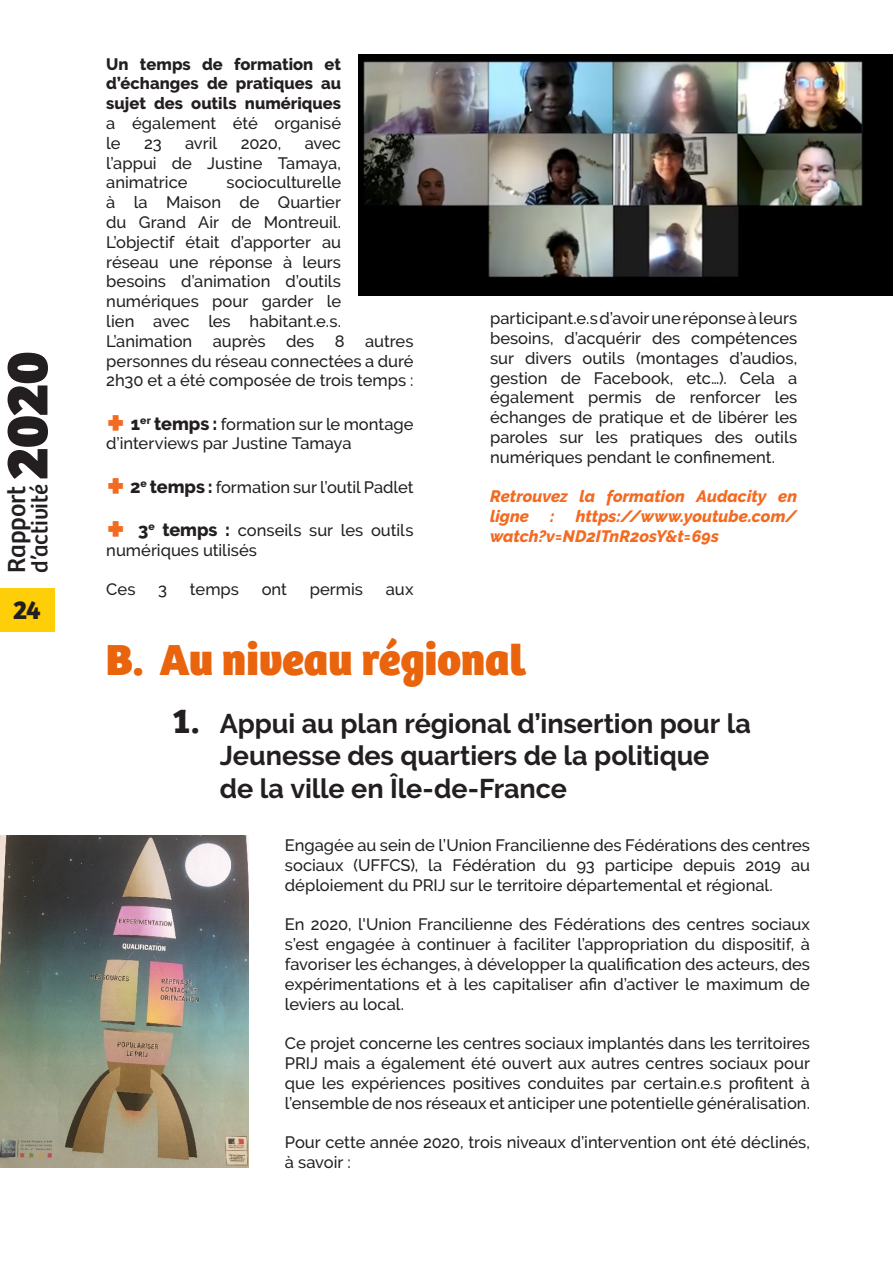
<style>
.page{position:relative;width:893px;height:1263px;background:#fff}
.page>*{position:absolute;margin:0;border:0;box-sizing:border-box;transform-origin:0 0}
.t1{font:800 60.75px "Bree";color:#231f20}
.Body{font:800 45px "Bree";letter-spacing:-.005em;color:#ea640d}
.Body-2{font:700 27px/32.4px "Raleway";letter-spacing:-.005em;color:#231f20;text-align:center}
.t2{font:700 27px "Bree";color:#231f20}
.t3{font:25.65px "Bree";letter-spacing:-.005em;color:#231f20}
.t4{font:23.25px "Bree";letter-spacing:-.01em;color:#231f20}
.Body-3{font:500 16.5px/19.8px "Raleway";color:#231f20;text-align:justify}
.Body-4{font:800 16.5px/19.8px "Raleway";color:#231f20;text-align:justify}
.Body-5{font:italic 800 16.5px/19.8px "Raleway";color:#f36a21}
.s1{font-weight:500}
.s2{font-family:"Bree";font-weight:800;font-size:36px;color:#f36a21}
.s3{font-weight:800;font-size:18px}
.s4{font-family:"Bree";font-size:36px}
</style>
<div class="page">
<div style="left:0;top:588px;width:54px;height:43px;background:#fece08"></div>
<img style="left:358px;top:54px;width:535px;height:242px">
<img style="left:0;top:836px;width:248px;height:331px">
<h1 class="t1" style="left:-10px;top:480px;width:129px;rotate:-90deg">2020</h1>
<h3 class="t3" style="left:1px;top:573px;width:89px;rotate:-90deg">Rapport</h3>
<h3 class="t4" style="left:26px;top:573px;width:90px;rotate:-90deg">d’activité</h3>
<h3 class="t2" style="left:13px;top:594px;width:29px">24</h3>
<p class="Body-4" style="left:106px;top:54px;width:236px">Un temps de formation et d’échanges de pratiques au sujet des outils numériques <span class="s1">a également été organisé le</span></p>
<p class="Body-3" style="left:144px;top:133px;width:19px">23</p>
<p class="Body-3" style="left:185px;top:133px;width:33px">avril</p>
<p class="Body-3" style="left:241px;top:133px;width:42px">2020,</p>
<p class="Body-3" style="left:106px;top:133px;width:236px;text-indent:199px">avec l’appui de Justine Tamaya, animatrice</p>
<p class="Body-3" style="left:106px;top:173px;width:309px;text-align:left;text-indent:120px">socioculturelle<br>à la Maison de Quartier<br>du Grand Air de Montreuil.<br>L’objectif était d’apporter au<br>réseau une réponse à leurs<br>besoins d’animation d’outils numériques pour garder le<br>lien avec les habitant.e.s.<br>L’animation auprès des 8 autres personnes du réseau connectées a duré<br>2h30 et a été composée de trois temps :</p>
<p class="Body-3" style="left:106px;top:414px;width:309px"><span class="s2">+</span> <span class="s3">1</span><sup>er</sup> <span class="s3">temps :</span> formation sur le montage d’interviews par Justine Tamaya</p>
<p class="Body-3" style="left:106px;top:477px;width:309px"><span class="s2">+</span> <span class="s3">2</span><sup>e</sup> <span class="s3">temps :</span> formation sur l’outil Padlet</p>
<p class="Body-3" style="left:106px;top:520px;width:309px"><span class="s2">+</span> <span class="s3">3</span><sup>e</sup> <span class="s3">temps :</span> conseils sur les outils numériques utilisés</p>
<p class="Body-3" style="left:106px;top:579px;width:31px">Ces</p>
<p class="Body-3" style="left:158px;top:579px;width:10px">3</p>
<p class="Body-3" style="left:190px;top:579px;width:50px">temps</p>
<p class="Body-3" style="left:262px;top:579px;width:27px">ont</p>
<p class="Body-3" style="left:310px;top:579px;width:55px">permis</p>
<p class="Body-3" style="left:386px;top:579px;width:29px">aux</p>
<p class="Body-3" style="left:490px;top:308px;width:309px">participant.e.s d’avoir une réponse à leurs besoins, d’acquérir des compétences sur divers outils (montages d’audios, gestion de Facebook, etc…). Cela a également permis de renforcer les échanges de pratique et de libérer les paroles sur les pratiques des outils numériques pendant le confinement.</p>
<p class="Body-5" style="left:490px;top:487px;width:309px">Retrouvez la formation Audacity en ligne</p>
<p class="Body-5" style="left:490px;top:507px;width:309px;text-indent:86px">https://www.youtube.com/ watch?v=ND2ITnR2osY&amp;t=69s</p>
<p class="Body-5" style="left:550px;top:507px;width:6px">:</p>
<p class="Body" style="left:106px;top:632px;width:421px">B. Au niveau régional</p>
<p class="Body-2" style="left:172px;top:707px;width:580px"><span class="s4">1.</span> Appui au plan régional d’insertion pour la<br>Jeunesse des quartiers de la politique</p>
<p class="Body-2" style="left:220px;top:772px;width:348px">de la ville en Île-de-France</p>
<p class="Body-3" style="left:285px;top:835px;width:527px">Engagée au sein de l’Union Francilienne des Fédérations des centres sociaux (UFFCS), la Fédération du 93 participe depuis 2019 au déploiement du PRIJ sur le territoire départemental et régional.</p>
<p class="Body-3" style="left:285px;top:915px;width:527px">En 2020, l'Union Francilienne des Fédérations des centres sociaux s’est engagée à continuer à faciliter l’appropriation du dispositif, à favoriser les échanges, à développer la qualification des acteurs, des expérimentations et à les capitaliser afin d’activer le maximum de leviers au local.</p>
<p class="Body-3" style="left:285px;top:1033px;width:527px">Ce projet concerne les centres sociaux implantés dans les territoires PRIJ mais a également été ouvert aux autres centres sociaux pour que les expériences positives conduites par certain.e.s profitent à l’ensemble de nos réseaux et anticiper une potentielle généralisation.</p>
<p class="Body-3" style="left:285px;top:1132px;width:527px">Pour cette année 2020, trois niveaux d’intervention ont été déclinés, à savoir :</p>
</div>
